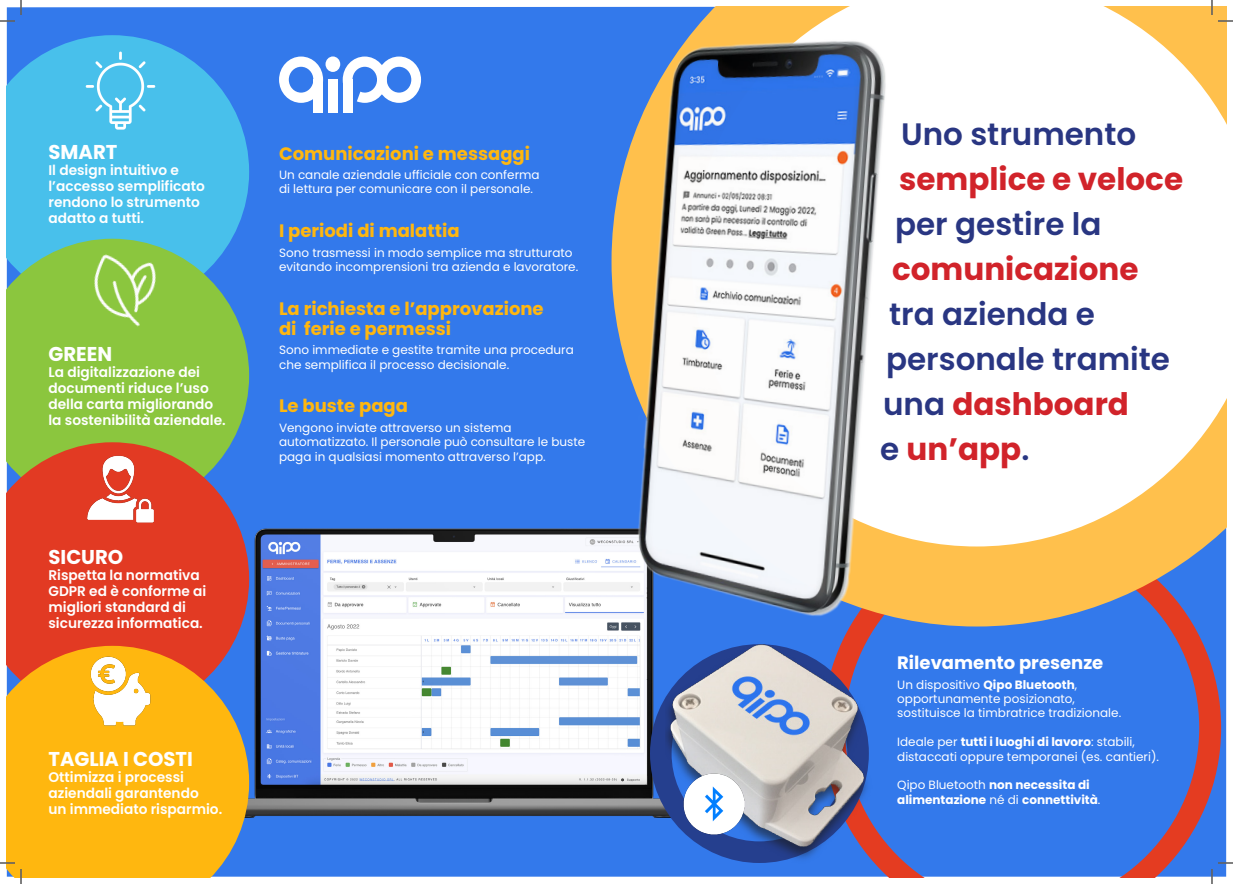
<style>
.page{position:relative;width:1233px;height:884px;background:#fff}
.page>*{position:absolute;margin:0;border:0;box-sizing:border-box;transform-origin:0 0}
.t1{font:600 31px/45px "Poppins";color:#293682}
.t2{font:700 31px/45px "Poppins";color:#d1232a}
.t3{font:700 20px "Poppins";color:#fff}
.t4{font:700 18px "Poppins";color:#ffb70f}
.t5{font:700 18px "Poppins";color:#fff}
.t6{font:600 14px/16px "Poppins";color:#fff}
.t7{font:12px/14.4px "Poppins";color:#fff}
.t8{font:700 12px "Poppins";color:#fff}
.s1{font-weight:600;color:#293682}
.s2{font-weight:700;color:#d1232a}
.s3{font-weight:700}
.s4{font-weight:400}
</style>
<div class="page">
<div style="left:7px;top:7px;width:1219px;height:870px;background:#3379eb"></div>
<svg style="left:823px;top:626px;width:398px;height:251px;background:#4174da"></svg>
<svg style="left:7px;top:35px;width:242px;height:204px;background:#44b5ea"></svg>
<svg style="left:7px;top:239px;width:242px;height:203px;background:#7fbf56"></svg>
<img style="left:249px;top:512px;width:417px;height:323px">
<img style="left:76px;top:47px;width:89px;height:83px">
<img style="left:76px;top:242px;width:89px;height:89px">
<svg style="left:7px;top:442px;width:242px;height:204px;background:#cf4833"></svg>
<svg style="left:7px;top:646px;width:242px;height:231px;background:#eeab20"></svg>
<img style="left:76px;top:444px;width:89px;height:90px">
<img style="left:76px;top:646px;width:89px;height:90px">
<svg style="left:912px;top:7px;width:314px;height:619px"></svg>
<img style="left:610px;top:7px;width:302px;height:640px">
<div style="left:650px;top:644px;width:219px;height:219px;border:22px solid #253f8e;border-radius:50%"></div>
<img style="left:666px;top:628px;width:234px;height:236px">
<img style="left:683px;top:774px;width:61px;height:61px">
<svg style="left:343px;top:57px;width:78px;height:46px"></svg>
<div style="left:343px;top:80px;width:9px;height:33px;background:#fff"></div>
<svg style="left:279px;top:57px;width:44px;height:46px"></svg>
<div style="left:325px;top:56px;width:15px;height:16px;background:#fff;border-radius:50%"></div>
<div style="left:313px;top:80px;width:10px;height:33px;background:#fff"></div>
<div style="left:328px;top:80px;width:10px;height:33px;background:#fff"></div>
<svg style="left:1218px;top:20px;width:15px;height:2px"></svg>
<svg style="left:1218px;top:862px;width:15px;height:2px"></svg>
<svg style="left:0;top:0;width:22px;height:22px"></svg>
<svg style="left:0;top:862px;width:22px;height:22px"></svg>
<svg style="left:1211px;top:0;width:1px;height:15px"></svg>
<svg style="left:1211px;top:869px;width:1px;height:15px"></svg>
<p class="t3" style="left:48px;top:141px;width:70px">SMART</p>
<p class="t6" style="left:48px;top:163px;width:132px">Il design intuitivo e</p>
<p class="t6" style="left:48px;top:179px;width:158px">l’accesso semplificato rendono lo strumento</p>
<p class="t6" style="left:48px;top:211px;width:97px">adatto a tutti.</p>
<p class="t3" style="left:48px;top:343px;width:65px">GREEN</p>
<p class="t6" style="left:48px;top:365px;width:162px">La digitalizzazione dei documenti riduce l’uso</p>
<p class="t6" style="left:48px;top:397px;width:166px">della carta migliorando</p>
<p class="t6" style="left:48px;top:413px;width:179px">la sostenibilità aziendale.</p>
<p class="t3" style="left:48px;top:545px;width:76px">SICURO</p>
<p class="t6" style="left:48px;top:567px;width:153px">Rispetta la normativa</p>
<p class="t6" style="left:48px;top:583px;width:159px">GDPR ed è conforme ai migliori standard di</p>
<p class="t6" style="left:48px;top:615px;width:156px">sicurezza informatica.</p>
<p class="t3" style="left:48px;top:747px;width:146px">TAGLIA I COSTI</p>
<p class="t6" style="left:48px;top:769px;width:137px">Ottimizza i processi</p>
<p class="t6" style="left:48px;top:785px;width:152px">aziendali garantendo</p>
<p class="t6" style="left:48px;top:801px;width:175px">un immediato risparmio.</p>
<p class="t4" style="left:279px;top:143px;width:253px">Comunicazioni e messaggi</p>
<p class="t7" style="left:279px;top:168px;width:262px">Un canale aziendale ufficiale con conferma</p>
<p class="t7" style="left:279px;top:182px;width:255px">di lettura per comunicare con il personale.</p>
<p class="t4" style="left:279px;top:220px;width:182px">I periodi di malattia</p>
<p class="t7" style="left:279px;top:245px;width:301px">Sono trasmessi in modo semplice ma strutturato evitando incomprensioni tra azienda e lavoratore.</p>
<p class="t4" style="left:279px;top:298px;width:266px">La richiesta e l’approvazione</p>
<p class="t4" style="left:279px;top:318px;width:174px">di ferie e permessi</p>
<p class="t7" style="left:279px;top:343px;width:296px">Sono immediate e gestite tramite una procedura</p>
<p class="t7" style="left:279px;top:357px;width:232px">che semplifica il processo decisionale.</p>
<p class="t4" style="left:279px;top:396px;width:130px">Le buste paga</p>
<p class="t7" style="left:279px;top:420px;width:308px">Vengono inviate attraverso un sistema automatizzato. Il personale può consultare le buste paga in qualsiasi momento attraverso l’app.</p>
<p class="t1" style="left:901px;top:112px;width:237px">Uno strumento</p>
<p class="t2" style="left:892px;top:157px;width:292px">semplice e veloce <span class="s1">per gestire la </span>comunicazione</p>
<p class="t1" style="left:883px;top:292px;width:288px">tra azienda e personale tramite una <span class="s2">dashboard</span></p>
<p class="t2" style="left:880px;top:427px;width:151px"><span class="s1">e</span> un’app<span class="s1">.</span></p>
<p class="t5" style="left:897px;top:652px;width:208px">Rilevamento presenze</p>
<p class="t7" style="left:897px;top:677px;width:182px">Un dispositivo <span class="s3">Qipo Bluetooth</span>,</p>
<p class="t7" style="left:897px;top:692px;width:179px">opportunamente posizionato,</p>
<p class="t7" style="left:897px;top:706px;width:225px">sostituisce la timbratrice tradizionale.</p>
<p class="t8" style="left:897px;top:735px;width:239px"><span class="s4">Ideale per</span> tutti i luoghi di lavoro<span class="s4">: stabili,</span></p>
<p class="t7" style="left:897px;top:749px;width:263px">distaccati oppure temporanei (es. cantieri).</p>
<p class="t8" style="left:897px;top:778px;width:194px"><span class="s4">Qipo Bluetooth</span> non necessita di</p>
<p class="t8" style="left:897px;top:793px;width:205px">alimentazione <span class="s4">né di</span> connettività<span class="s4">.</span></p>
</div>
